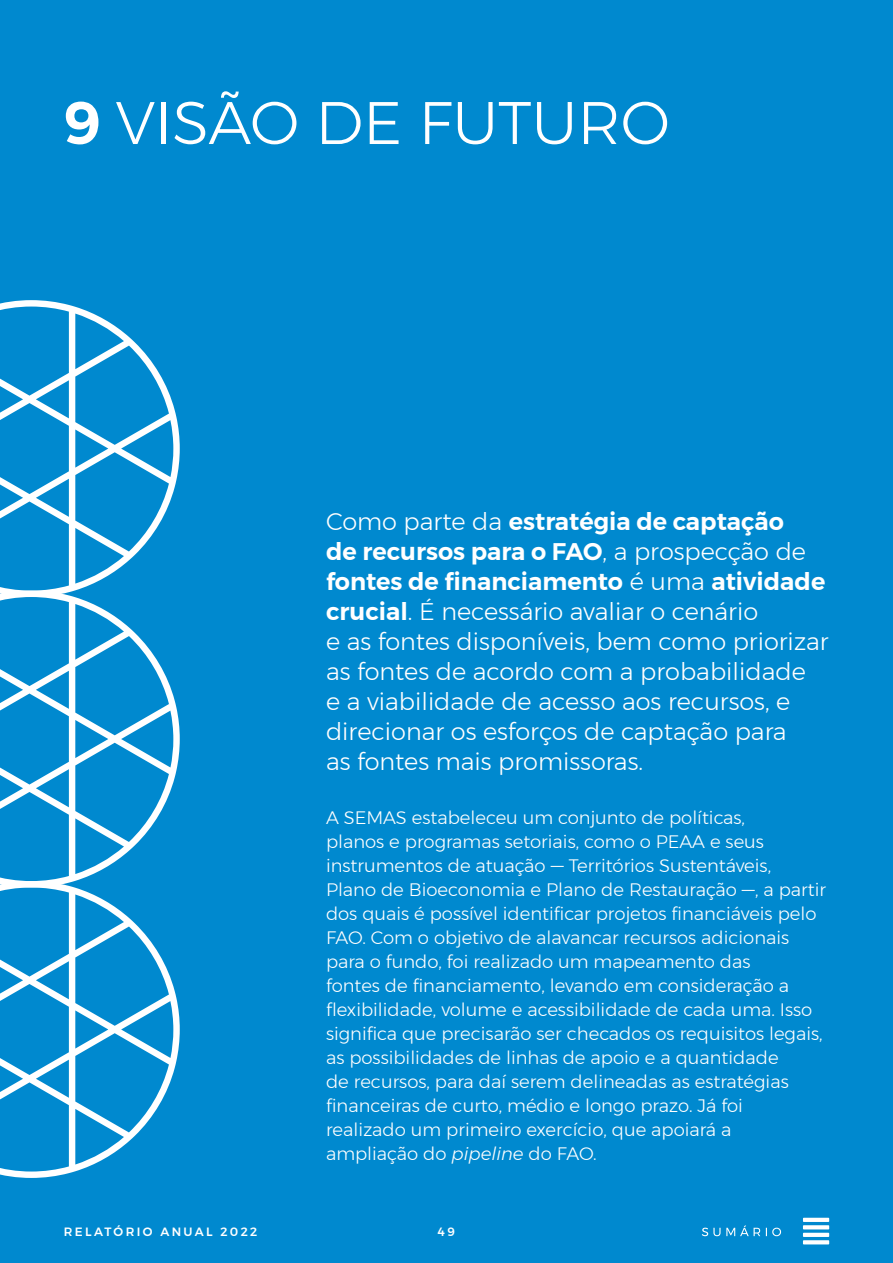
<style>
.page{position:relative;width:893px;height:1263px;background:#0089cf}
.page>*{position:absolute;margin:0;border:0;box-sizing:border-box;transform-origin:0 0}
.t1{font:300 60px "Montserrat";color:#fff}
.t2{font:300 24px/30px "Montserrat";color:#fff}
.t3{font:300 18px/24px "Montserrat";color:#fff}
.t4{font:500 12px "Montserrat";letter-spacing:.2em;color:#fff}
.s1{font-weight:600}
.s2{font-style:italic}
</style>
<div class="page">
<svg style="left:0;top:300px;width:180px;height:291px"></svg>
<svg style="left:0;top:591px;width:180px;height:290px"></svg>
<svg style="left:0;top:881px;width:180px;height:297px"></svg>
<svg style="left:803px;top:1218px;width:26px;height:26px"></svg>
<svg style="left:702px;top:1225px;width:79px;height:11px"></svg>
<h1 class="t1" style="left:64px;top:78px;width:607px"><span class="s1">9</span> VISÃO DE FUTURO</h1>
<p class="t2" style="left:326px;top:506px;width:504px">Como parte da <span class="s1">estratégia de captação<br>de recursos para o FAO</span>, a prospecção de <span class="s1">fontes de financiamento</span> é uma <span class="s1">atividade crucial</span>. É necessário avaliar o cenário<br>e as fontes disponíveis, bem como priorizar as fontes de acordo com a probabilidade<br>e a viabilidade de acesso aos recursos, e direcionar os esforços de captação para<br>as fontes mais promissoras.</p>
<p class="t3" style="left:326px;top:805px;width:501px">A SEMAS estabeleceu um conjunto de políticas,<br>planos e programas setoriais, como o PEAA e seus instrumentos de atuação — Territórios Sustentáveis,<br>Plano de Bioeconomia e Plano de Restauração —, a partir dos quais é possível identificar projetos financiáveis pelo FAO. Com o objetivo de alavancar recursos adicionais para o fundo, foi realizado um mapeamento das<br>fontes de financiamento, levando em consideração a flexibilidade, volume e acessibilidade de cada uma. Isso significa que precisarão ser checados os requisitos legais, as possibilidades de linhas de apoio e a quantidade<br>de recursos, para daí serem delineadas as estratégias financeiras de curto, médio e longo prazo. Já foi realizado um primeiro exercício, que apoiará a ampliação do <span class="s2">pipeline</span> do FAO.</p>
<p class="t4" style="left:64px;top:1222px;width:195px">RELATÓRIO ANUAL 2022</p>
<p class="t4" style="left:438px;top:1222px;width:19px">49</p>
</div>
